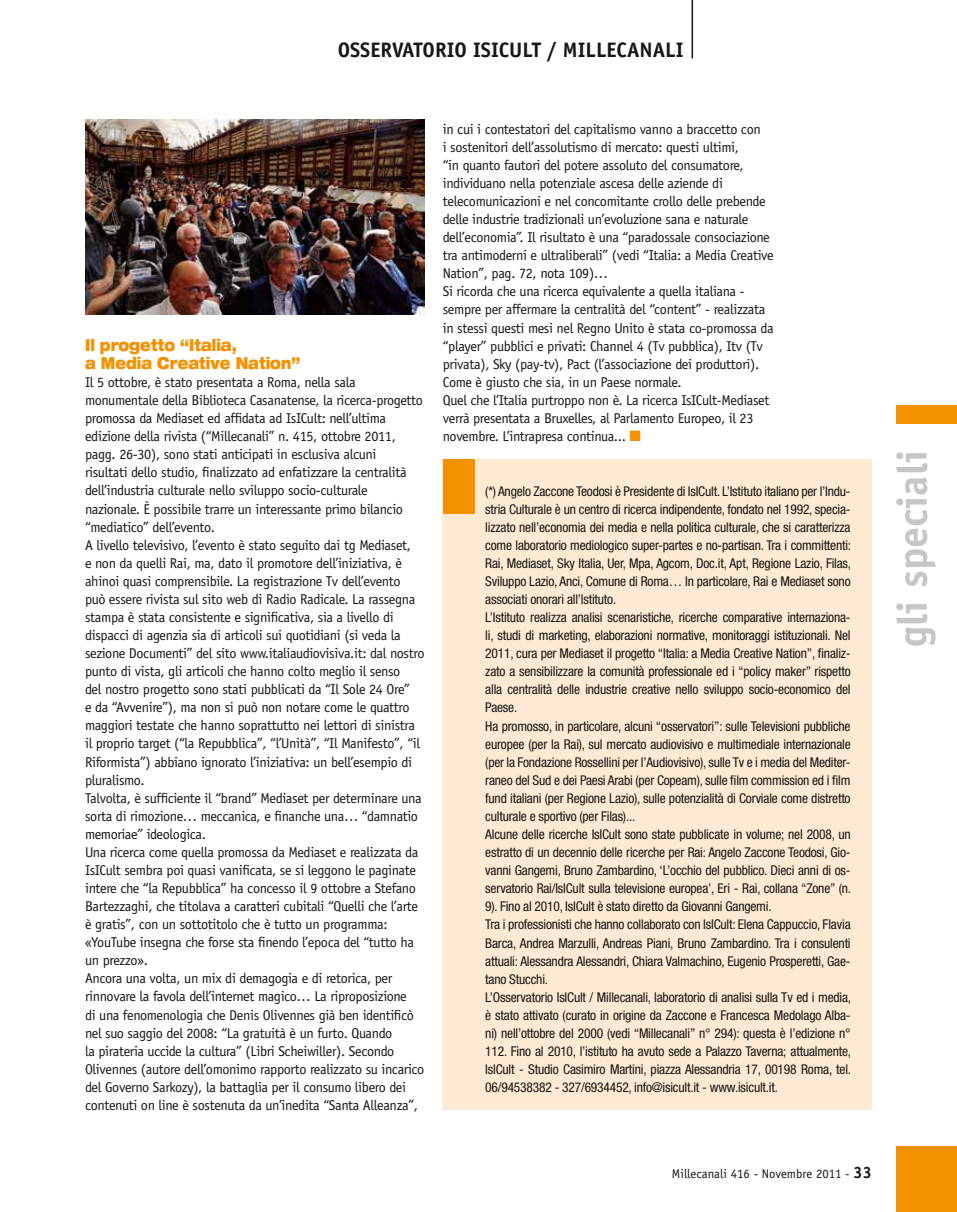
<style>
.page{position:relative;width:957px;height:1212px;background:#fff}
.page>*{position:absolute;margin:0;border:0;box-sizing:border-box;transform-origin:0 0}
.t1{font:700 42px "Officina Sans Std";color:#c6c6c6}
.t2{font:700 21px "Officina Sans Std";color:#171715}
.t3{font:900 expanded 16.5px/18px "Helvetica Neue LT Std";color:#f39100;scale:.75 1}
.t4{font:14.25px/18px "Officina Sans Std";letter-spacing:-.025em;color:#171715}
.t5{font:condensed 13.5px/18.1px "Helvetica Neue LT Std";letter-spacing:-.015em;color:#171715}
.t6{font:12.75px "Officina Sans Std";color:#171715}
.s1{color:#f39100}
.s2{font-weight:700;font-size:16.5px}
</style>
<div class="page">
<div style="left:896px;top:405px;width:61px;height:18px;background:#f39100"></div>
<hr style="left:691px;top:0;width:2px;height:58px;background:#171715">
<div style="left:896px;top:1146px;width:61px;height:66px;background:#f39100"></div>
<div style="left:443px;top:459px;width:429px;height:651px;background:#feead3"></div>
<div style="left:443px;top:459px;width:31px;height:55px;background:#f39100"></div>
<img style="left:85px;top:119px;width:340px;height:196px">
<h2 class="t2" style="left:338px;top:37px;width:347px">OSSERVATORIO ISICULT / MILLECANALI</h2>
<p class="t3" style="left:85px;top:335px;width:288px">Il progetto “Italia,<br>a Media Creative Nation”</p>
<p class="t4" style="left:85px;top:373px;width:341px">Il 5 ottobre, è stato presentata a Roma, nella sala monumentale della Biblioteca Casanatense, la ricerca-progetto promossa da Mediaset ed affidata ad IsICult: nell’ultima edizione della rivista (“Millecanali” n. 415, ottobre 2011, pagg. 26-30), sono stati anticipati in esclusiva alcuni<br>risultati dello studio, finalizzato ad enfatizzare la centralità dell’industria culturale nello sviluppo socio-culturale nazionale. È possibile trarre un interessante primo bilancio “mediatico” dell’evento.<br>A livello televisivo, l’evento è stato seguito dai tg Mediaset,<br>e non da quelli Rai, ma, dato il promotore dell’iniziativa, è ahinoi quasi comprensibile. La registrazione Tv dell’evento può essere rivista sul sito web di Radio Radicale. La rassegna stampa è stata consistente e significativa, sia a livello di dispacci di agenzia sia di articoli sui quotidiani (si veda la sezione Documenti” del sito www.italiaudiovisiva.it: dal nostro punto di vista, gli articoli che hanno colto meglio il senso<br>del nostro progetto sono stati pubblicati da “Il Sole 24 Ore”<br>e da “Avvenire”), ma non si può non notare come le quattro maggiori testate che hanno soprattutto nei lettori di sinistra il proprio target (“la Repubblica”, “l’Unità”, “Il Manifesto”, “il Riformista”) abbiano ignorato l’iniziativa: un bell’esempio di pluralismo.<br>Talvolta, è sufficiente il “brand” Mediaset per determinare una sorta di rimozione… meccanica, e finanche una… “damnatio memoriae” ideologica.<br>Una ricerca come quella promossa da Mediaset e realizzata da IsICult sembra poi quasi vanificata, se si leggono le paginate intere che “la Repubblica” ha concesso il 9 ottobre a Stefano Bartezzaghi, che titolava a caratteri cubitali “Quelli che l’arte è gratis”, con un sottotitolo che è tutto un programma: «YouTube insegna che forse sta finendo l’epoca del “tutto ha un prezzo».<br>Ancora una volta, un mix di demagogia e di retorica, per rinnovare la favola dell’internet magico… La riproposizione<br>di una fenomenologia che Denis Olivennes già ben identificò nel suo saggio del 2008: “La gratuità è un furto. Quando<br>la pirateria uccide la cultura” (Libri Scheiwiller). Secondo Olivennes (autore dell’omonimo rapporto realizzato su incarico del Governo Sarkozy), la battaglia per il consumo libero dei contenuti on line è sostenuta da un’inedita “Santa Alleanza”,</p>
<p class="t4" style="left:443px;top:120px;width:332px">in cui i contestatori del capitalismo vanno a braccetto con<br>i sostenitori dell’assolutismo di mercato: questi ultimi,<br>“in quanto fautori del potere assoluto del consumatore, individuano nella potenziale ascesa delle aziende di telecomunicazioni e nel concomitante crollo delle prebende delle industrie tradizionali un’evoluzione sana e naturale dell’economia”. Il risultato è una “paradossale consociazione tra antimoderni e ultraliberali” (vedi “Italia: a Media Creative Nation”, pag. 72, nota 109)…<br>Si ricorda che una ricerca equivalente a quella italiana - sempre per affermare la centralità del “content” - realizzata in stessi questi mesi nel Regno Unito è stata co-promossa da “player” pubblici e privati: Channel 4 (Tv pubblica), Itv (Tv privata), Sky (pay-tv), Pact (l’associazione dei produttori).<br>Come è giusto che sia, in un Paese normale.<br>Quel che l’Italia purtroppo non è. La ricerca IsICult-Mediaset verrà presentata a Bruxelles, al Parlamento Europeo, il 23 novembre. L’intrapresa continua... <span class="s1">■</span></p>
<p class="t5" style="left:485px;top:482px;width:367px">(*) Angelo Zaccone Teodosi è Presidente di IsICult. L’Istituto italiano per l’Indu&shy;stria Culturale è un centro di ricerca indipendente, fondato nel 1992, specia&shy;lizzato nell’economia dei media e nella politica culturale, che si caratterizza come laboratorio mediologico super-partes e no-partisan. Tra i committenti:<br>Rai, Mediaset, Sky Italia, Uer, Mpa, Agcom, Doc.it, Apt, Regione Lazio, Filas, Sviluppo Lazio, Anci, Comune di Roma… In particolare, Rai e Mediaset sono associati onorari all’Istituto.<br>L’Istituto realizza analisi scenaristiche, ricerche comparative internaziona&shy;li, studi di marketing, elaborazioni normative, monitoraggi istituzionali. Nel 2011, cura per Mediaset il progetto “Italia: a Media Creative Nation”, finaliz&shy;zato a sensibilizzare la comunità professionale ed i “policy maker” rispetto alla centralità delle industrie creative nello sviluppo socio-economico del Paese.<br>Ha promosso, in particolare, alcuni “osservatori”: sulle Televisioni pubbliche europee (per la Rai), sul mercato audiovisivo e multimediale internazionale (per la Fondazione Rossellini per l’Audiovisivo), sulle Tv e i media del Mediter&shy;raneo del Sud e dei Paesi Arabi (per Copeam), sulle film commission ed i film fund italiani (per Regione Lazio), sulle potenzialità di Corviale come distretto culturale e sportivo (per Filas)...<br>Alcune delle ricerche IsICult sono state pubblicate in volume; nel 2008, un estratto di un decennio delle ricerche per Rai: Angelo Zaccone Teodosi, Gio&shy;vanni Gangemi, Bruno Zambardino, ‘L’occhio del pubblico. Dieci anni di os&shy;servatorio Rai/IsICult sulla televisione europea’, Eri - Rai, collana “Zone” (n.<br>9). Fino al 2010, IsICult è stato diretto da Giovanni Gangemi.<br>Tra i professionisti che hanno collaborato con IsICult: Elena Cappuccio, Flavia Barca, Andrea Marzulli, Andreas Piani, Bruno Zambardino. Tra i consulenti attuali: Alessandra Alessandri, Chiara Valmachino, Eugenio Prosperetti, Gae&shy;tano Stucchi.<br>L’Osservatorio IsICult / Millecanali, laboratorio di analisi sulla Tv ed i media, è stato attivato (curato in origine da Zaccone e Francesca Medolago Alba&shy;ni) nell’ottobre del 2000 (vedi “Millecanali” n° 294): questa è l’edizione n° 112. Fino al 2010, l’istituto ha avuto sede a Palazzo Taverna; attualmente, IsICult - Studio Casimiro Martini, piazza Alessandria 17, 00198 Roma, tel.<br>06/94538382 - 327/6934452, info@isicult.it - www.isicult.it.</p>
<p class="t6" style="left:672px;top:1166px;width:201px">Millecanali 416 - Novembre 2011 - <span class="s2">33</span></p>
<h1 class="t1" style="left:886px;top:647px;width:199px;rotate:-90deg">GLI SPECIALI</h1>
</div>
